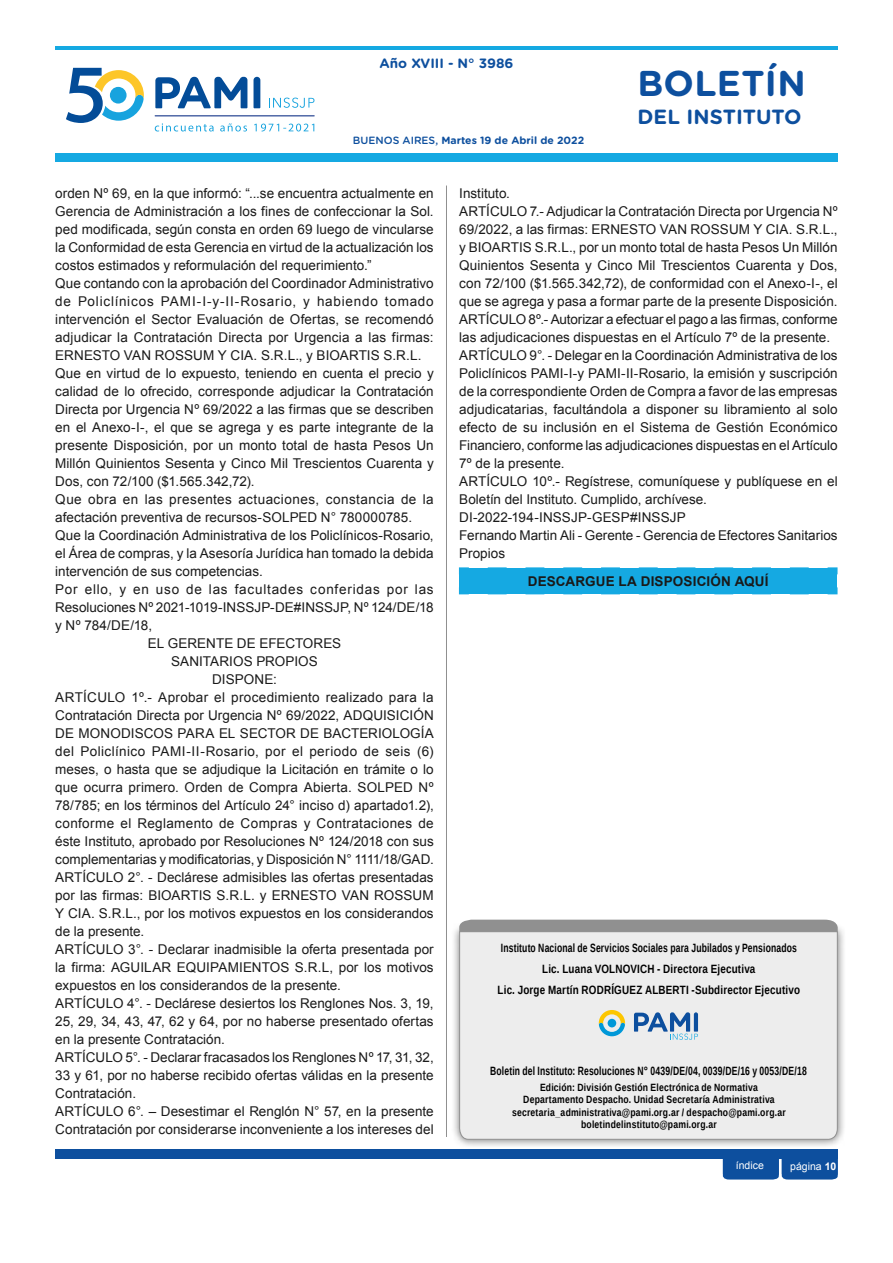
<style>
.page{position:relative;width:893px;height:1263px;background:#fff}
.page>*{position:absolute;margin:0;border:0;box-sizing:border-box;transform-origin:0 0}
.t1{font:700 35.85px "Gotham Rounded";letter-spacing:.01em;color:#0d4f9e}
.t2{font:700 20.55px "Gotham Rounded";color:#0d4f9e}
.t3{font:13.5px/18px "Arial";letter-spacing:.005em;color:#1a1a1a}
.t4{font:13.5px "Arial";letter-spacing:.035em;color:#1a1a1a}
.t5{font:13.5px "Arial";letter-spacing:.055em;color:#1a1a1a}
.t6{font:13.5px "Arial";letter-spacing:.025em;color:#1a1a1a}
.t7{font:700 13.5px "Arial";letter-spacing:.01em;color:#1a1a1a}
.t8{font:700 13.5px "Gotham Rounded";color:#0d4f9e}
.t9{font:700 12px/21px "Liberation Sans Narrow";letter-spacing:.015em;color:#000;text-align:center;scale:.87 1}
.t10{font:700 10.5px/12.6px "Liberation Sans Narrow";letter-spacing:.02em;color:#000;text-align:center}
.t11{font:700 10.5px "Gotham Rounded";color:#0d4f9e}
.t12{font:10.5px "Arial";color:#fff}
.s1{font-weight:500}
.s2{font-weight:700}
</style>
<div class="page">
<div style="left:55px;top:1149px;width:783px;height:10px;background:#0d4f9e"></div>
<div style="left:723px;top:1159px;width:115px;height:20px;background:#0d4f9e"></div>
<div style="left:55px;top:153px;width:783px;height:9px;background:#15a9e2"></div>
<hr style="left:55px;top:46px;width:783px;height:3px;background:#15a9e2">
<svg style="left:254px;top:77px;width:6px;height:31px"></svg>
<svg style="left:269px;top:98px;width:45px;height:10px"></svg>
<svg style="left:155px;top:77px;width:92px;height:31px"></svg>
<svg style="left:155px;top:123px;width:159px;height:8px"></svg>
<hr style="left:155px;top:115px;width:160px;height:1px;background:#213f8e">
<svg style="left:66px;top:68px;width:78px;height:55px"></svg>
<hr style="left:446px;top:186px;width:1px;height:951px;background:#909090">
<svg style="left:459px;top:567px;width:378px;height:28px;background:#21ade3"></svg>
<div style="left:452px;top:924px;width:394px;height:225px;background:#000;opacity:.52"></div>
<div style="left:459px;top:932px;width:379px;height:208px;background:#ededed"></div>
<svg style="left:634px;top:1012px;width:64px;height:28px;background:#95b1cf"></svg>
<div style="left:459px;top:920px;width:379px;height:12px;background:#909090"></div>
<svg style="left:598px;top:1010px;width:27px;height:26px"></svg>
<p class="t8" style="left:380px;top:54px;width:135px">Año XVIII - N° 3986</p>
<p class="t11" style="left:353px;top:133px;width:233px"><span class="s1">BUENOS AIRES,</span> Martes 19 de Abril de 2022</p>
<h1 class="t1" style="left:637px;top:57px;width:170px">BOLETÍN</h1>
<h2 class="t2" style="left:637px;top:102px;width:166px">DEL INSTITUTO</h2>
<p class="t3" style="left:55px;top:184px;width:380px">orden Nº 69, en la que informó: “...se encuentra actualmente en</p>
<p class="t3" style="left:55px;top:202px;width:380px">Gerencia de Administración a los fines de confeccionar la Sol.</p>
<p class="t3" style="left:55px;top:220px;width:380px">ped modificada, según consta en orden 69 luego de vincularse</p>
<p class="t3" style="left:55px;top:238px;width:380px">la Conformidad de esta Gerencia en virtud de la actualización los</p>
<p class="t3" style="left:55px;top:256px;width:318px">costos estimados y reformulación del requerimiento.”</p>
<p class="t3" style="left:55px;top:274px;width:380px">Que contando con la aprobación del Coordinador Administrativo</p>
<p class="t5" style="left:55px;top:292px;width:380px">de Policlínicos PAMI-I-y-II-Rosario, y habiendo tomado</p>
<p class="t3" style="left:55px;top:310px;width:380px">intervención el Sector Evaluación de Ofertas, se recomendó</p>
<p class="t3" style="left:55px;top:328px;width:380px">adjudicar la Contratación Directa por Urgencia a las firmas:</p>
<p class="t3" style="left:55px;top:346px;width:368px">ERNESTO VAN ROSSUM Y CIA. S.R.L., y BIOARTIS S.R.L.</p>
<p class="t3" style="left:55px;top:364px;width:380px">Que en virtud de lo expuesto, teniendo en cuenta el precio y</p>
<p class="t3" style="left:55px;top:382px;width:380px">calidad de lo ofrecido, corresponde adjudicar la Contratación</p>
<p class="t3" style="left:55px;top:400px;width:380px">Directa por Urgencia Nº 69/2022 a las firmas que se describen</p>
<p class="t3" style="left:55px;top:418px;width:380px">en el Anexo-I-, el que se agrega y es parte integrante de la</p>
<p class="t3" style="left:55px;top:436px;width:380px">presente Disposición, por un monto total de hasta Pesos Un</p>
<p class="t3" style="left:55px;top:454px;width:380px">Millón Quinientos Sesenta y Cinco Mil Trescientos Cuarenta y</p>
<p class="t3" style="left:55px;top:472px;width:201px">Dos, con 72/100 ($1.565.342,72).</p>
<p class="t4" style="left:55px;top:490px;width:380px">Que obra en las presentes actuaciones, constancia de la</p>
<p class="t3" style="left:55px;top:508px;width:358px">afectación preventiva de recursos-SOLPED N° 780000785.</p>
<p class="t3" style="left:55px;top:526px;width:380px">Que la Coordinación Administrativa de los Policlínicos-Rosario,</p>
<p class="t3" style="left:55px;top:544px;width:380px">el Área de compras, y la Asesoría Jurídica han tomado la debida</p>
<p class="t3" style="left:55px;top:562px;width:209px">intervención de sus competencias.</p>
<p class="t5" style="left:55px;top:580px;width:380px">Por ello, y en uso de las facultades conferidas por las</p>
<p class="t3" style="left:55px;top:598px;width:380px">Resoluciones Nº 2021-1019-INSSJP-DE#INSSJP, Nº 124/DE/18</p>
<p class="t3" style="left:55px;top:616px;width:98px">y Nº 784/DE/18,</p>
<p class="t3" style="left:148px;top:634px;width:195px">EL GERENTE DE EFECTORES</p>
<p class="t3" style="left:171px;top:652px;width:148px">SANITARIOS PROPIOS</p>
<p class="t3" style="left:212px;top:670px;width:66px">DISPONE:</p>
<p class="t3" style="left:55px;top:688px;width:380px">ARTÍCULO 1º.- Aprobar el procedimiento realizado para la</p>
<p class="t3" style="left:55px;top:706px;width:380px">Contratación Directa por Urgencia Nº 69/2022, ADQUISICIÓN</p>
<p class="t3" style="left:55px;top:724px;width:380px">DE MONODISCOS PARA EL SECTOR DE BACTERIOLOGÍA</p>
<p class="t4" style="left:55px;top:742px;width:380px">del Policlínico PAMI-II-Rosario, por el periodo de seis (6)</p>
<p class="t3" style="left:55px;top:760px;width:380px">meses, o hasta que se adjudique la Licitación en trámite o lo</p>
<p class="t3" style="left:55px;top:778px;width:380px">que ocurra primero. Orden de Compra Abierta. SOLPED Nº</p>
<p class="t3" style="left:55px;top:796px;width:380px">78/785; en los términos del Artículo 24° inciso d) apartado1.2),</p>
<p class="t6" style="left:55px;top:814px;width:380px">conforme el Reglamento de Compras y Contrataciones de</p>
<p class="t3" style="left:55px;top:832px;width:380px">éste Instituto, aprobado por Resoluciones Nº 124/2018 con sus</p>
<p class="t3" style="left:55px;top:850px;width:380px">complementarias y modificatorias, y Disposición N° 1111/18/GAD.</p>
<p class="t3" style="left:55px;top:868px;width:380px">ARTÍCULO 2°. - Declárese admisibles las ofertas presentadas</p>
<p class="t3" style="left:55px;top:886px;width:380px">por las firmas: BIOARTIS S.R.L. y ERNESTO VAN ROSSUM</p>
<p class="t3" style="left:55px;top:904px;width:380px">Y CIA. S.R.L., por los motivos expuestos en los considerandos</p>
<p class="t3" style="left:55px;top:922px;width:90px">de la presente.</p>
<p class="t3" style="left:55px;top:940px;width:380px">ARTÍCULO 3°. - Declarar inadmisible la oferta presentada por</p>
<p class="t3" style="left:55px;top:958px;width:380px">la firma: AGUILAR EQUIPAMIENTOS S.R.L, por los motivos</p>
<p class="t3" style="left:55px;top:976px;width:287px">expuestos en los considerandos de la presente.</p>
<p class="t3" style="left:55px;top:994px;width:380px">ARTÍCULO 4°. - Declárese desiertos los Renglones Nos. 3, 19,</p>
<p class="t3" style="left:55px;top:1012px;width:380px">25, 29, 34, 43, 47, 62 y 64, por no haberse presentado ofertas</p>
<p class="t3" style="left:55px;top:1030px;width:171px">en la presente Contratación.</p>
<p class="t3" style="left:55px;top:1048px;width:380px">ARTÍCULO 5°. - Declarar fracasados los Renglones Nº 17, 31, 32,</p>
<p class="t3" style="left:55px;top:1066px;width:380px">33 y 61, por no haberse recibido ofertas válidas en la presente</p>
<p class="t3" style="left:55px;top:1084px;width:82px">Contratación.</p>
<p class="t3" style="left:55px;top:1102px;width:380px">ARTÍCULO 6°. – Desestimar el Renglón N° 57, en la presente</p>
<p class="t3" style="left:55px;top:1120px;width:380px">Contratación por considerarse inconveniente a los intereses del</p>
<p class="t3" style="left:459px;top:184px;width:380px">Instituto.<br>ARTÍCULO 7.- Adjudicar la Contratación Directa por Urgencia Nº 69/2022, a las firmas: ERNESTO VAN ROSSUM Y CIA. S.R.L., y BIOARTIS S.R.L., por un monto total de hasta Pesos Un Millón Quinientos Sesenta y Cinco Mil Trescientos Cuarenta y Dos, con 72/100 ($1.565.342,72), de conformidad con el Anexo-I-, el que se agrega y pasa a formar parte de la presente Disposición.<br>ARTÍCULO 8º.- Autorizar a efectuar el pago a las firmas, conforme las adjudicaciones dispuestas en el Artículo 7º de la presente.<br>ARTÍCULO 9°. - Delegar en la Coordinación Administrativa de los Policlínicos PAMI-I-y PAMI-II-Rosario, la emisión y suscripción de la correspondiente Orden de Compra a favor de las empresas adjudicatarias, facultándola a disponer su libramiento al solo efecto de su inclusión en el Sistema de Gestión Económico Financiero, conforme las adjudicaciones dispuestas en el Artículo 7º de la presente.<br>ARTÍCULO 10º.- Regístrese, comuníquese y publíquese en el Boletín del Instituto. Cumplido, archívese.<br>DI-2022-194-INSSJP-GESP#INSSJP<br>Fernando Martin Ali - Gerente - Gerencia de Efectores Sanitarios Propios</p>
<p class="t7" style="left:528px;top:572px;width:242px">DESCARGUE LA DISPOSICIÓN AQUÍ</p>
<p class="t9" style="left:498px;top:937px;width:349px">Instituto Nacional de Servicios Sociales para Jubilados y Pensionados<br>Lic. Luana VOLNOVICH - Directora Ejecutiva<br>Lic. Jorge Martín RODRÍGUEZ ALBERTI -Subdirector Ejecutivo</p>
<p class="t9" style="left:490px;top:1060px;width:365px">Boletin del Instituto: Resoluciones N° 0439/DE/04, 0039/DE/16 y 0053/DE/18</p>
<p class="t10" style="left:512px;top:1080px;width:275px">Edición: División Gestión Electrónica de Normativa Departamento Despacho. Unidad Secretaría Administrativa secretaria_administrativa@pami.org.ar / despacho@pami.org.ar boletindelinstituto@pami.org.ar</p>
<p class="t12" style="left:736px;top:1156px;width:30px">índice</p>
<p class="t12" style="left:736px;top:1158px;width:30px">índice</p>
<p class="t12" style="left:790px;top:1157px;width:48px">página <span class="s2">1010</span></p>
</div>
